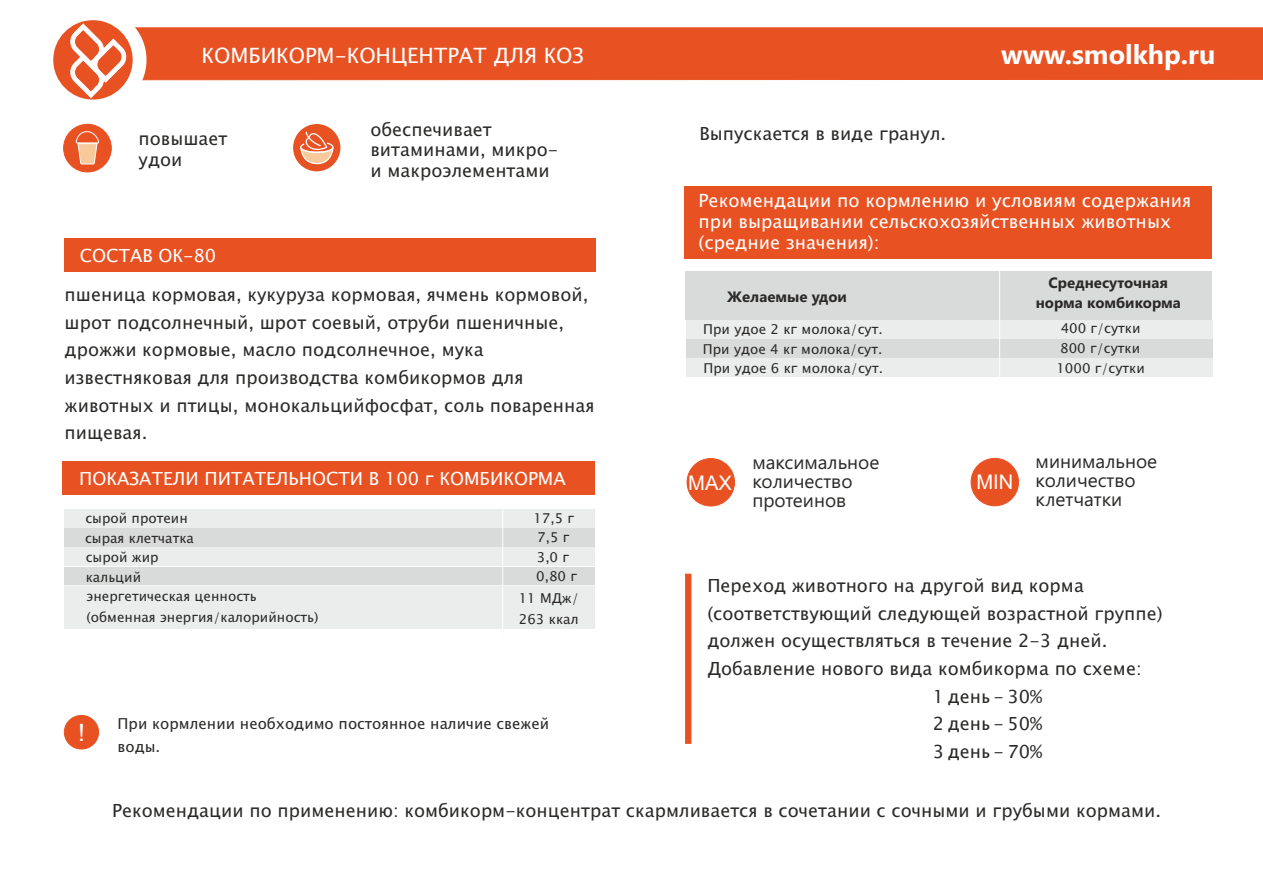
<style>
.page{position:relative;width:1263px;height:893px;background:#fff}
.page>*{position:absolute;margin:0;border:0;box-sizing:border-box;transform-origin:0 0}
.t1{font:700 27px "Segoe UI";color:#fff}
.t2{font:24px "Arial";color:#fefefe}
.t3{font:21px "Lucida Sans Unicode";color:#fff}
.t4{font:20.1px "Arial";color:#fefefe}
.t5{font:19.05px/19px "Segoe UI";color:#2b2a29}
.t6{font:18.15px/21px "Lucida Sans Unicode";color:#fff}
.t7{font:18px/27.6px "Lucida Sans Unicode";color:#2b2a29}
.t8{font:18px "Lucida Sans Unicode";color:#fff}
.t9{font:15px/23.1px "Lucida Sans Unicode";color:#2b2a29}
.t10{font:700 15px/20px "Segoe UI";color:#2b2a29;text-align:center}
.t11{font:13.5px/19.5px "Lucida Sans Unicode";color:#2b2a29}
</style>
<div class="page">
<div style="left:686px;top:358px;width:527px;height:19px;background:#ebecec"></div>
<div style="left:686px;top:339px;width:527px;height:18px;background:#d9dada"></div>
<div style="left:686px;top:320px;width:526px;height:18px;background:#ebecec"></div>
<div style="left:64px;top:238px;width:531px;height:33px;background:#e85222"></div>
<div style="left:63px;top:462px;width:532px;height:33px;background:#e85222"></div>
<div style="left:685px;top:271px;width:527px;height:48px;background:#d9dada"></div>
<hr style="left:999px;top:271px;width:1px;height:221px;background:#fefefe">
<div style="left:687px;top:458px;width:48px;height:48px;background:#e85222;border:1px solid #e85222;border-radius:50%"></div>
<div style="left:971px;top:458px;width:48px;height:48px;background:#e85222;border:1px solid #e85222;border-radius:50%"></div>
<div style="left:64px;top:509px;width:531px;height:18px;background:#ebecec"></div>
<div style="left:64px;top:528px;width:531px;height:18px;background:#d9dada"></div>
<div style="left:64px;top:547px;width:531px;height:19px;background:#ebecec"></div>
<div style="left:64px;top:567px;width:531px;height:18px;background:#d9dada"></div>
<div style="left:64px;top:586px;width:531px;height:43px;background:#ebecec"></div>
<hr style="left:502px;top:502px;width:1px;height:139px;background:#fefefe">
<div style="left:64px;top:715px;width:35px;height:34px;background:#e85222;border:1px solid #e85222;border-radius:50%"></div>
<div style="left:685px;top:574px;width:6px;height:170px;background:#e85222"></div>
<div style="left:63px;top:124px;width:49px;height:48px;background:#e85222;border:1px solid #e85222;border-radius:50%"></div>
<svg style="left:75px;top:128px;width:24px;height:37px"></svg>
<div style="left:293px;top:124px;width:47px;height:47px;background:#e85222;border-radius:50%"></div>
<svg style="left:298px;top:130px;width:37px;height:35px"></svg>
<div style="left:684px;top:186px;width:527px;height:73px;background:#e85222"></div>
<div style="left:135px;top:27px;width:1128px;height:54px;background:#e85222"></div>
<div style="left:44px;top:8px;width:102px;height:103px;background:#fff;border-radius:50%"></div>
<div style="left:53px;top:20px;width:80px;height:80px;background:#e85222;border-radius:50%"></div>
<svg style="left:70px;top:24px;width:57px;height:74px"></svg>
<p class="t3" style="left:202px;top:47px;width:384px">КОМБИКОРМ-КОНЦЕНТРАТ ДЛЯ КОЗ</p>
<h1 class="t1" style="left:1001px;top:44px;width:216px">www.smolkhp.ru</h1>
<p class="t7" style="left:139px;top:130px;width:90px;line-height:20.7px">повышает удои</p>
<p class="t8" style="left:80px;top:248px;width:138px">СОСТАВ ОК-80</p>
<p class="t7" style="left:370px;top:120px;width:189px;line-height:20.7px">обеспечивает витаминами, микро&shy;и макроэлементами</p>
<p class="t7" style="left:699px;top:121px;width:248px">Выпускается в виде гранул.</p>
<p class="t6" style="left:698px;top:192px;width:494px">Рекомендации по кормлению и условиям содержания при выращивании сельскохозяйственных животных (средние значения):</p>
<p class="t10" style="left:1036px;top:274px;width:147px">Среднесуточная норма комбикорма</p>
<p class="t7" style="left:65px;top:282px;width:531px">пшеница кормовая, кукуруза кормовая, ячмень кормовой, шрот подсолнечный, шрот соевый, отруби пшеничные, дрожжи кормовые, масло подсолнечное, мука известняковая для производства комбикормов для животных и птицы, монокальцийфосфат, соль поваренная пищевая.</p>
<p class="t8" style="left:79px;top:471px;width:488px">ПОКАЗАТЕЛИ ПИТАТЕЛЬНОСТИ В 100 г КОМБИКОРМА</p>
<p class="t4" style="left:688px;top:475px;width:45px">MAX</p>
<p class="t4" style="left:976px;top:475px;width:38px">MIN</p>
<p class="t10" style="left:727px;top:288px;width:121px">Желаемые удои</p>
<p class="t11" style="left:703px;top:321px;width:182px;text-align:justify">При удое 2 кг молока/сут.<br>При удое 4 кг молока/сут.<br>При удое 6 кг молока/сут.</p>
<p class="t11" style="left:1056px;top:320px;width:90px;text-align:center">400 г/сутки<br>800 г/сутки<br>1000 г/сутки</p>
<p class="t5" style="left:752px;top:454px;width:129px">максимальное количество протеинов</p>
<p class="t5" style="left:1036px;top:454px;width:123px">минимальное количество клетчатки</p>
<p class="t11" style="left:533px;top:509px;width:45px">17,5 г<br>7,5 г<br>3,0 г<br>0,80 г</p>
<p class="t11" style="left:85px;top:510px;width:173px">сырой протеин<br>сырая клетчатка<br>сырой жир<br>кальций<br>энергетическая ценность</p>
<p class="t11" style="left:87px;top:608px;width:233px">(обменная энергия/калорийность)</p>
<p class="t7" style="left:707px;top:573px;width:378px">Переход животного на другой вид корма</p>
<p class="t7" style="left:707px;top:601px;width:457px">(соответствующий следующей возрастной группе)</p>
<p class="t7" style="left:707px;top:628px;width:401px">должен осуществляться в течение 2-3 дней.</p>
<p class="t7" style="left:707px;top:656px;width:436px">Добавление нового вида комбикорма по схеме:</p>
<p class="t7" style="left:933px;top:684px;width:111px">1 день - 30%</p>
<p class="t7" style="left:933px;top:711px;width:111px">2 день - 50%</p>
<p class="t7" style="left:933px;top:739px;width:111px">3 день - 70%</p>
<p class="t11" style="left:519px;top:588px;width:62px;line-height:20.7px">11 МДж/<br>263 ккал</p>
<p class="t9" style="left:118px;top:713px;width:433px">При кормлении необходимо постоянное наличие свежей воды.</p>
<h2 class="t2" style="left:78px;top:723px;width:8px">!</h2>
<p class="t7" style="left:112px;top:798px;width:1050px">Рекомендации по применению: комбикорм-концентрат скармливается в сочетании с сочными и грубыми кормами.</p>
</div>
